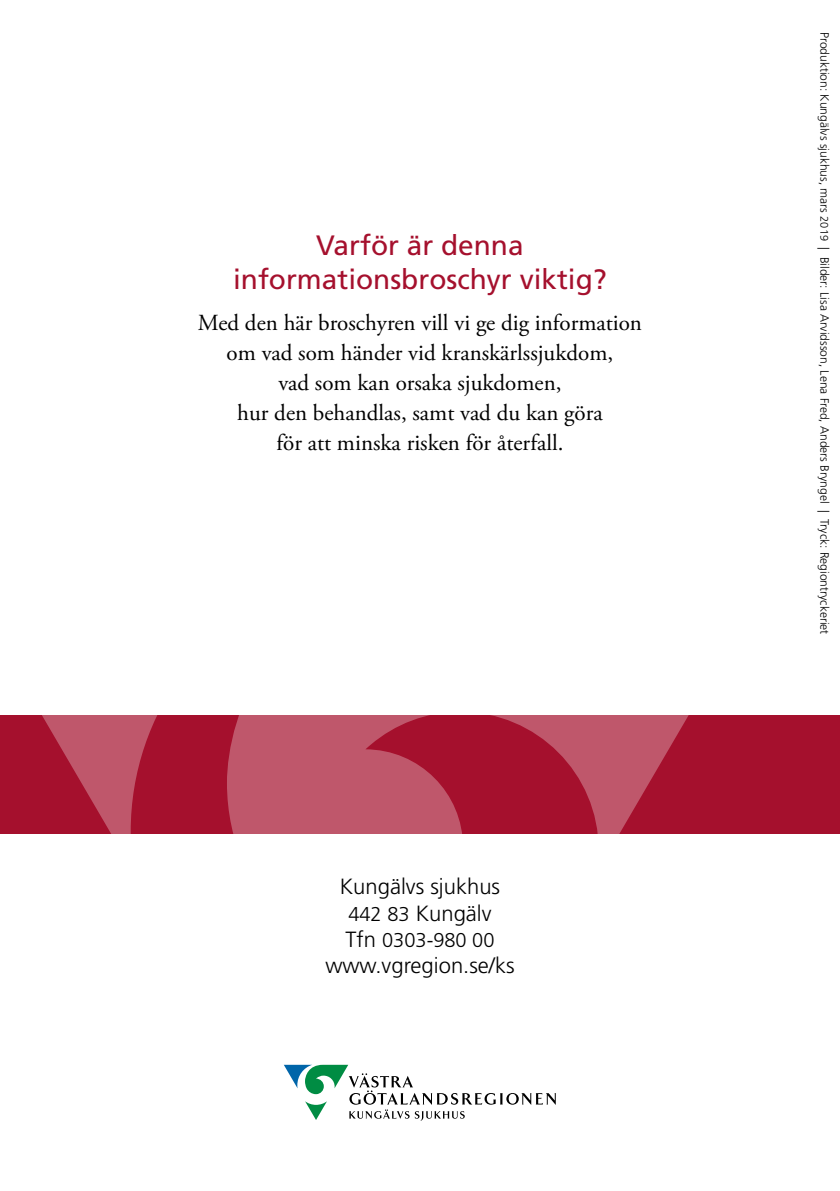
<style>
.page{position:relative;width:840px;height:1191px;background:#fff}
.page>*{position:absolute;margin:0;border:0;box-sizing:border-box;transform-origin:0 0}
.t1{font:28px/33.6px "Frutiger LT Std";color:#a5102d;text-align:center}
.t2{font:23px/30px "Adobe Garamond Pro";color:#000;text-align:center}
.t3{font:300 22px/26.4px "Frutiger LT Std";color:#000;text-align:center}
.t4{font:300 20px "Frutiger LT Std";color:#000}
.t5{font:300 12px "Frutiger LT Std";color:#000}
.s1{font-size:20px}
.s2{font-size:22px}
.s3{font-size:11px}
</style>
<div class="page">
<div style="left:0;top:714px;width:839px;height:119px;background:#a5102d"></div>
<svg style="left:0;top:714px;width:227px;height:119px"></svg>
<svg style="left:227px;top:714px;width:542px;height:119px;fill:#bf576b"></svg>
<svg style="left:284px;top:1064px;width:272px;height:56px"></svg>
<p class="t1" style="left:233px;top:229px;width:375px">Varför är denna informationsbroschyr viktig?</p>
<p class="t2" style="left:198px;top:309px;width:445px">Med den här broschyren vill vi ge dig information om vad som händer vid kranskärlssjukdom,<br>vad som kan orsaka sjukdomen,<br>hur den behandlas, samt vad du kan göra<br>för att minska risken för återfall.</p>
<p class="t3" style="left:339px;top:873px;width:162px">Kungälvs sjukhus<br><span class="s1">442 83</span> Kungälv</p>
<p class="t4" style="left:345px;top:928px;width:150px"><span class="s2">Tfn</span> 0303-980 00</p>
<p class="t3" style="left:325px;top:953px;width:191px">www.vgregion.se/ks</p>
<p class="t5" style="left:830px;top:32px;width:604px;rotate:90deg">Produktion: Kungälvs sjukhus, mars <span class="s3">2019</span> | Bilder: Lisa Arvidsson, Lena Fred, Anders Bryngel | Tryck: Regiontryckeriet</p>
</div>
